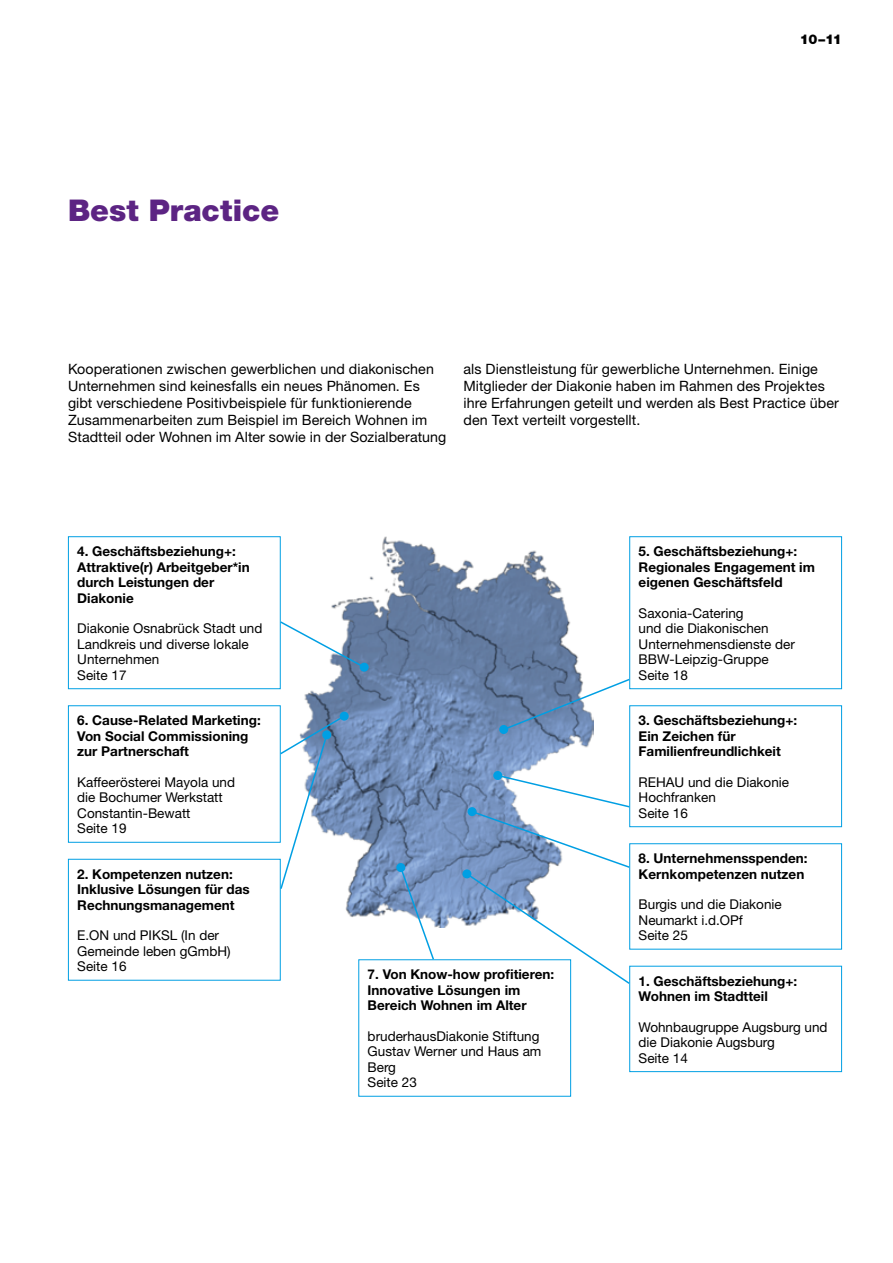
<style>
.page{position:relative;width:893px;height:1263px;background:#fff}
.page>*{position:absolute;margin:0;border:0;box-sizing:border-box;transform-origin:0 0}
._1__Headline{font:900 30px "Helvetica Neue LT";color:#5c2483}
._4__Copy{font:14.25px/17px "Helvetica Neue LT";letter-spacing:.005em;color:#000}
.t1{font:700 13.5px/15.6px "Helvetica Neue LT";color:#000}
.t2{font:13.5px/15.5px "Helvetica Neue LT";color:#000}
.t3{font:900 13.5px "Helvetica Neue LT";color:#000}
</style>
<div class="page">
<img style="left:304px;top:537px;width:289px;height:390px">
<div style="left:68px;top:536px;width:213px;height:153px;border:1px solid #009fe3"></div>
<div style="left:68px;top:705px;width:213px;height:138px;border:1px solid #009fe3"></div>
<div style="left:68px;top:859px;width:213px;height:121px;border:1px solid #009fe3"></div>
<div style="left:629px;top:966px;width:213px;height:106px;border:1px solid #009fe3"></div>
<div style="left:629px;top:705px;width:213px;height:122px;border:1px solid #009fe3"></div>
<div style="left:629px;top:536px;width:213px;height:153px;border:1px solid #009fe3"></div>
<svg style="left:279px;top:620px;width:87px;height:49px"></svg>
<div style="left:360px;top:663px;width:9px;height:9px;background:#009fe3;border-radius:50%"></div>
<div style="left:340px;top:712px;width:9px;height:9px;background:#009fe3;border-radius:50%"></div>
<svg style="left:279px;top:714px;width:67px;height:176px"></svg>
<div style="left:322px;top:730px;width:9px;height:9px;background:#009fe3;border-radius:50%"></div>
<svg style="left:399px;top:866px;width:36px;height:95px"></svg>
<div style="left:396px;top:863px;width:9px;height:9px;background:#009fe3;border-radius:50%"></div>
<svg style="left:462px;top:869px;width:9px;height:9px"></svg>
<svg style="left:465px;top:774px;width:166px;height:211px"></svg>
<div style="left:493px;top:771px;width:9px;height:9px;background:#009fe3;border-radius:50%"></div>
<svg style="left:502px;top:677px;width:129px;height:54px"></svg>
<div style="left:499px;top:725px;width:9px;height:9px;background:#009fe3;border-radius:50%"></div>
<p class="_1__Headline" style="left:68px;top:193px;width:213px">Best Practice</p>
<p class="t3" style="left:800px;top:32px;width:43px">10–11</p>
<p class="_4__Copy" style="left:68px;top:360px;width:380px">Kooperationen zwischen gewerblichen und diakonischen Unternehmen sind keinesfalls ein neues Phänomen. Es gibt verschiedene Positivbeispiele für funktionierende Zusammenarbeiten zum Beispiel im Bereich Wohnen im Stadtteil oder Wohnen im Alter sowie in der Sozialberatung</p>
<p class="_4__Copy" style="left:463px;top:360px;width:377px">als Dienstleistung für gewerbliche Unternehmen. Einige Mitglieder der Diakonie haben im Rahmen des Projektes ihre Erfahrungen geteilt und werden als Best Practice über den Text verteilt vorgestellt.</p>
<p class="t1" style="left:77px;top:543px;width:174px">4. Geschäftsbeziehung+:<br>Attraktive(r) Arbeitgeber*in durch Leistungen der<br>Diakonie</p>
<p class="t2" style="left:77px;top:620px;width:187px">Diakonie Osnabrück Stadt und<br>Landkreis und diverse lokale<br>Unternehmen<br>Seite 17</p>
<p class="t1" style="left:77px;top:712px;width:185px">6. Cause-Related Marketing:<br>Von Social Commissioning zur Partnerschaft</p>
<p class="t2" style="left:77px;top:774px;width:159px">Kaffeerösterei Mayola und die Bochumer Werkstatt<br>Constantin-Bewatt<br>Seite 19</p>
<p class="t1" style="left:77px;top:866px;width:174px">2. Kompetenzen nutzen:<br>Inklusive Lösungen für das<br>Rechnungsmanagement</p>
<p class="t2" style="left:77px;top:927px;width:155px">E.ON und PIKSL (In der<br>Gemeinde leben gGmbH)<br>Seite 16</p>
<p class="t1" style="left:368px;top:966px;width:188px">7. Von Know-how profitieren:<br>Innovative Lösungen im<br>Bereich Wohnen im Alter</p>
<p class="t2" style="left:368px;top:1028px;width:175px">bruderhausDiakonie Stiftung<br>Gustav Werner und Haus am<br>Berg<br>Seite 23</p>
<p class="t1" style="left:639px;top:543px;width:178px">5. Geschäftsbeziehung+:<br>Regionales Engagement im eigenen Geschäftsfeld</p>
<p class="t2" style="left:639px;top:605px;width:158px">Saxonia-Catering<br>und die Diakonischen<br>Unternehmensdienste der<br>BBW-Leipzig-Gruppe<br>Seite 18</p>
<p class="t1" style="left:639px;top:712px;width:160px">3. Geschäftsbeziehung+:<br>Ein Zeichen für<br>Familienfreundlichkeit</p>
<p class="t2" style="left:639px;top:774px;width:152px">REHAU und die Diakonie<br>Hochfranken<br>Seite 16</p>
<p class="t1" style="left:639px;top:850px;width:171px">8. Unternehmensspenden:<br>Kernkompetenzen nutzen</p>
<p class="t2" style="left:639px;top:896px;width:145px">Burgis und die Diakonie<br>Neumarkt i.d.OPf<br>Seite 25</p>
<p class="t1" style="left:639px;top:973px;width:160px">1. Geschäftsbeziehung+:<br>Wohnen im Stadtteil</p>
<p class="t2" style="left:639px;top:1019px;width:190px">Wohnbaugruppe Augsburg und die Diakonie Augsburg<br>Seite 14</p>
</div>
